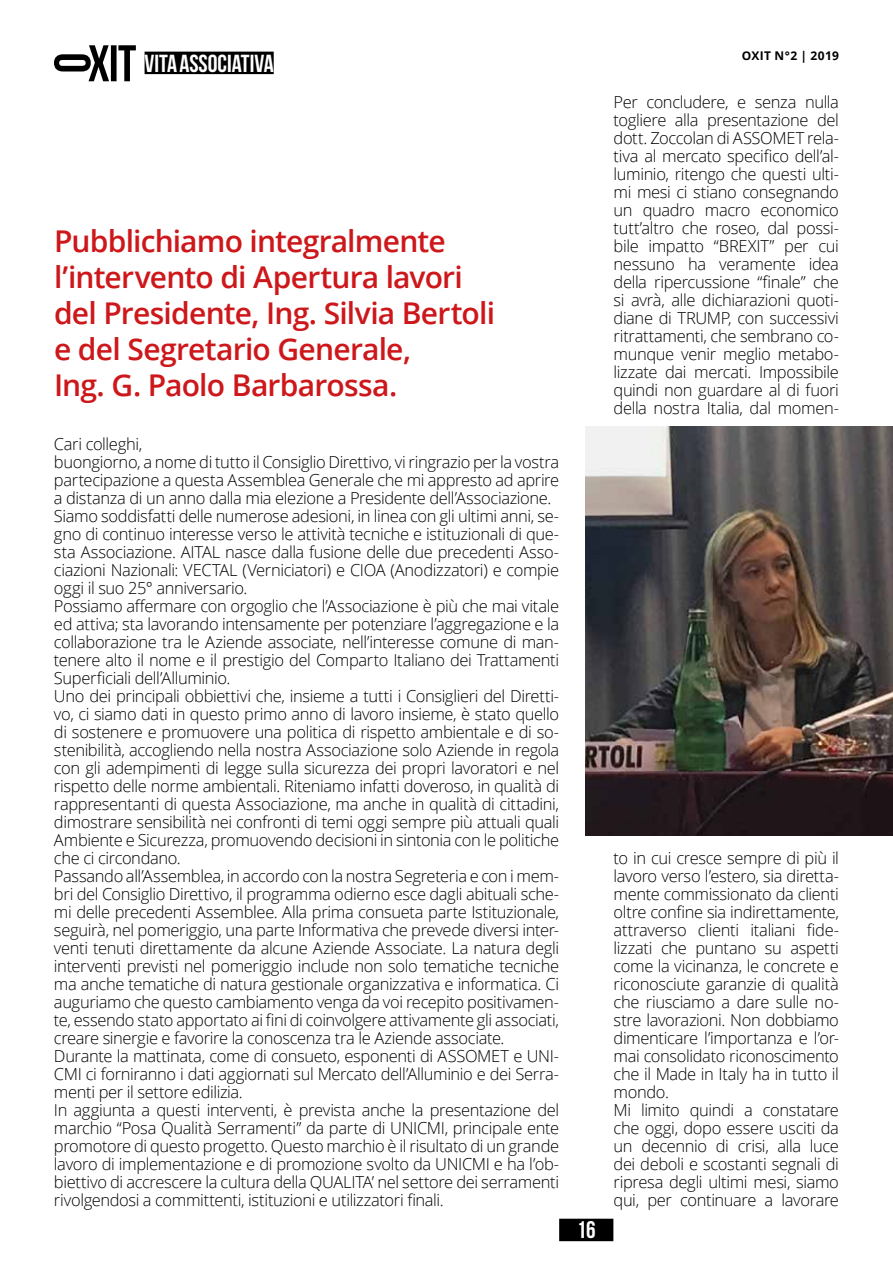
<style>
.page{position:relative;width:893px;height:1263px;background:#fff}
.page>*{position:absolute;margin:0;border:0;box-sizing:border-box;transform-origin:0 0}
.t1{font:600 30px/36px "Open Sans";letter-spacing:-.025em;color:#cd171a}
.t2{font:24.6px "Bebas Neue";color:#fff}
.t3{font:24px "Bebas Neue";color:#fff}
.t4{font:300 16.5px/18px "Open Sans";letter-spacing:-.025em;color:#000}
.t5{font:700 12px "Open Sans";letter-spacing:.035em;color:#000}
</style>
<div class="page">
<div style="left:559px;top:1219px;width:54px;height:22px;background:#000"></div>
<svg style="left:54px;top:45px;width:82px;height:36px"></svg>
<div style="left:145px;top:52px;width:129px;height:22px;background:#000"></div>
<img style="left:585px;top:427px;width:308px;height:408px">
<h2 class="t2" style="left:145px;top:50px;width:131px">VITA ASSOCIATIVA</h2>
<h1 class="t1" style="left:54px;top:222px;width:443px">Pubblichiamo integralmente l’intervento di Apertura lavori del Presidente, Ing. Silvia Bertoli e del Segretario Generale,<br>Ing. G. Paolo Barbarossa.</h1>
<p class="t4" style="left:54px;top:435px;width:507px">Cari colleghi,<br>buongiorno, a nome di tutto il Consiglio Direttivo, vi ringrazio per la vostra partecipazione a questa Assemblea Generale che mi appresto ad aprire a distanza di un anno dalla mia elezione a Presidente dell’Associazione.<br>Siamo soddisfatti delle numerose adesioni, in linea con gli ultimi anni, se&shy;gno di continuo interesse verso le attività tecniche e istituzionali di que&shy;sta Associazione. AITAL nasce dalla fusione delle due precedenti Asso&shy;ciazioni Nazionali: VECTAL (Verniciatori) e CIOA (Anodizzatori) e compie oggi il suo 25° anniversario.<br>Possiamo affermare con orgoglio che l’Associazione è più che mai vitale ed attiva; sta lavorando intensamente per potenziare l’aggregazione e la collaborazione tra le Aziende associate, nell’interesse comune di man&shy;tenere alto il nome e il prestigio del Comparto Italiano dei Trattamenti Superficiali dell’Alluminio.<br>Uno dei principali obbiettivi che, insieme a tutti i Consiglieri del Diretti&shy;vo, ci siamo dati in questo primo anno di lavoro insieme, è stato quello di sostenere e promuovere una politica di rispetto ambientale e di so&shy;stenibilità, accogliendo nella nostra Associazione solo Aziende in regola con gli adempimenti di legge sulla sicurezza dei propri lavoratori e nel rispetto delle norme ambientali. Riteniamo infatti doveroso, in qualità di rappresentanti di questa Associazione, ma anche in qualità di cittadini, dimostrare sensibilità nei confronti di temi oggi sempre più attuali quali Ambiente e Sicurezza, promuovendo decisioni in sintonia con le politiche che ci circondano.<br>Passando all’Assemblea, in accordo con la nostra Segreteria e con i mem&shy;bri del Consiglio Direttivo, il programma odierno esce dagli abituali sche&shy;mi delle precedenti Assemblee. Alla prima consueta parte Istituzionale, seguirà, nel pomeriggio, una parte Informativa che prevede diversi inter&shy;venti tenuti direttamente da alcune Aziende Associate. La natura degli interventi previsti nel pomeriggio include non solo tematiche tecniche ma anche tematiche di natura gestionale organizzativa e informatica. Ci auguriamo che questo cambiamento venga da voi recepito positivamen&shy;te, essendo stato apportato ai fini di coinvolgere attivamente gli associati, creare sinergie e favorire la conoscenza tra le Aziende associate.<br>Durante la mattinata, come di consueto, esponenti di ASSOMET e UNI-CMI ci forniranno i dati aggiornati sul Mercato dell’Alluminio e dei Serra&shy;menti per il settore edilizia.<br>In aggiunta a questi interventi, è prevista anche la presentazione del marchio “Posa Qualità Serramenti” da parte di UNICMI, principale ente promotore di questo progetto. Questo marchio è il risultato di un grande lavoro di implementazione e di promozione svolto da UNICMI e ha l’ob&shy;biettivo di accrescere la cultura della QUALITA’ nel settore dei serramenti rivolgendosi a committenti, istituzioni e utilizzatori finali.</p>
<p class="t5" style="left:742px;top:48px;width:99px">OXIT N°2 | 2019</p>
<p class="t4" style="left:614px;top:93px;width:227px;text-align:justify">Per concludere, e senza nulla togliere alla presentazione del dott. Zoccolan di ASSOMET rela&shy;tiva al mercato specifico dell’al&shy;luminio, ritengo che questi ulti&shy;mi mesi ci stiano consegnando un quadro macro economico tutt’altro che roseo, dal possi&shy;bile impatto “BREXIT” per cui nessuno ha veramente idea della ripercussione “finale” che si avrà, alle dichiarazioni quoti&shy;diane di TRUMP, con successivi ritrattamenti, che sembrano co&shy;munque venir meglio metabo&shy;lizzate dai mercati. Impossibile quindi non guardare al di fuori della nostra Italia, dal momen-</p>
<h3 class="t3" style="left:577px;top:1217px;width:21px">16</h3>
<p class="t4" style="left:614px;top:849px;width:227px">to in cui cresce sempre di più il lavoro verso l’estero, sia diretta&shy;mente commissionato da clienti oltre confine sia indirettamente, attraverso clienti italiani fide&shy;lizzati che puntano su aspetti come la vicinanza, le concrete e riconosciute garanzie di qualità che riusciamo a dare sulle no&shy;stre lavorazioni. Non dobbiamo dimenticare l’importanza e l’or&shy;mai consolidato riconoscimento che il Made in Italy ha in tutto il mondo.<br>Mi limito quindi a constatare che oggi, dopo essere usciti da un decennio di crisi, alla luce dei deboli e scostanti segnali di ripresa degli ultimi mesi, siamo qui, per continuare a lavorare</p>
</div>
